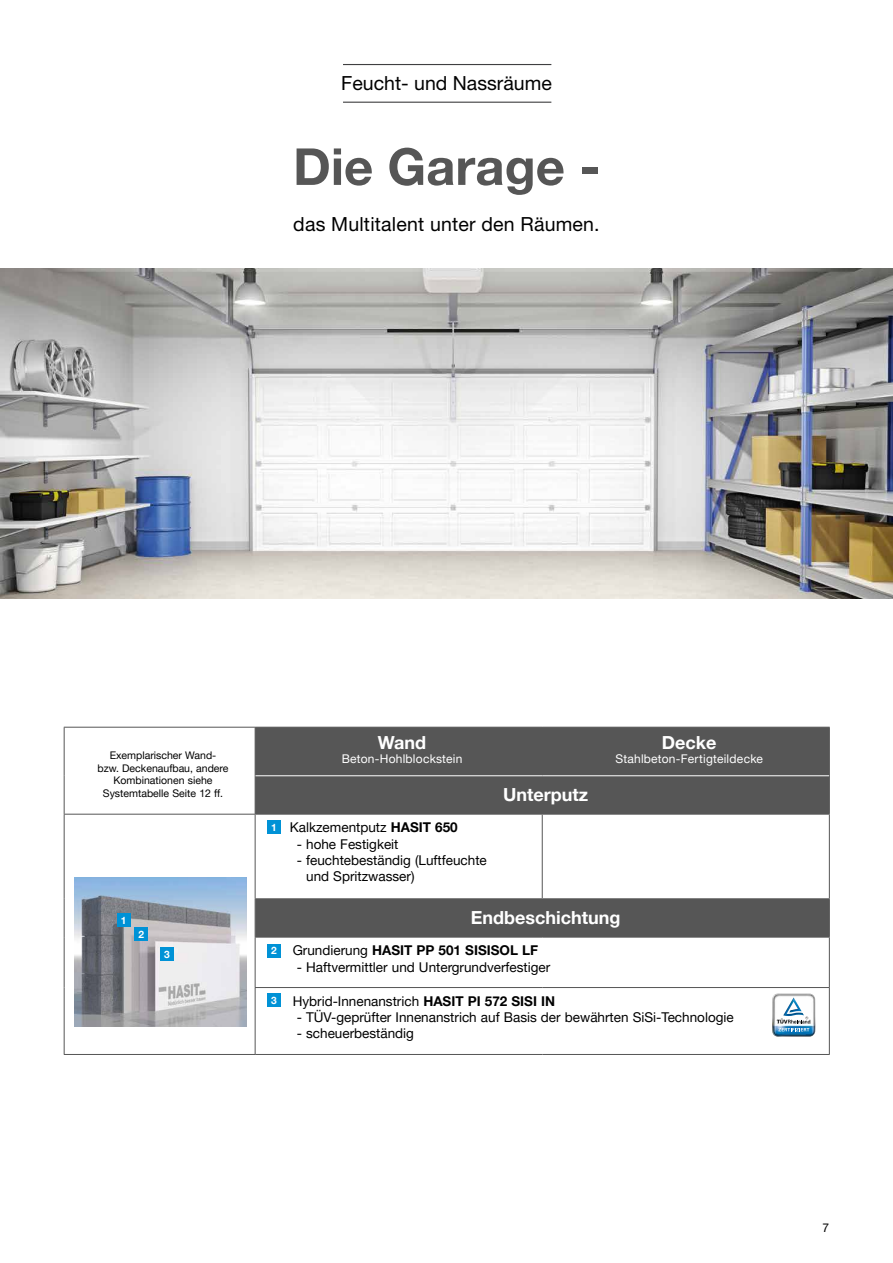
<style>
.page{position:relative;width:893px;height:1263px;background:#fff}
.page>*{position:absolute;margin:0;border:0;box-sizing:border-box;transform-origin:0 0}
.t1{font:700 51px "Helvetica Neue LT Std";color:#565656}
.t2{font:19.5px "Helvetica Neue LT Std";letter-spacing:.01em;color:#000}
.t3{font:700 18px "Helvetica Neue LT Pro";color:#fff}
.t4{font:13.5px "Helvetica Neue LT Pro";color:#000}
.t5{font:700 13.5px "Helvetica Neue LT Pro";color:#000}
.t6{font:12px "Helvetica Neue LT Pro";letter-spacing:.02em;color:#fff}
.t7{font:12px "Helvetica Neue LT Pro";color:#000}
.t8{font:10.5px/12.6px "Helvetica Neue LT Pro";color:#000;text-align:center}
.t9{font:700 10.2px "Helvetica Neue LT Pro";color:#fff}
.s1{font-weight:700}
.s2{color:#fff}
.s3{font-weight:400}
</style>
<div class="page">
<img style="left:0;top:269px;width:893px;height:329px">
<div style="left:256px;top:728px;width:573px;height:86px;background:#565656"></div>
<svg style="left:74px;top:815px;width:755px;height:239px"></svg>
<hr style="left:64px;top:727px;width:191px;height:1px;background:#565656">
<hr style="left:64px;top:727px;width:1px;height:49px;background:#565656">
<hr style="left:64px;top:776px;width:1px;height:38px;background:#565656">
<hr style="left:64px;top:814px;width:191px;height:1px;background:#565656">
<hr style="left:64px;top:814px;width:1px;height:85px;background:#565656">
<hr style="left:255px;top:814px;width:1px;height:84px;background:#565656">
<hr style="left:542px;top:814px;width:1px;height:84px;background:#565656">
<hr style="left:829px;top:814px;width:1px;height:84px;background:#565656">
<hr style="left:64px;top:899px;width:1px;height:38px;background:#565656">
<hr style="left:255px;top:898px;width:287px;height:1px;background:#565656">
<hr style="left:255px;top:899px;width:1px;height:38px;background:#565656">
<hr style="left:542px;top:898px;width:288px;height:1px;background:#565656">
<hr style="left:829px;top:899px;width:1px;height:38px;background:#565656">
<hr style="left:64px;top:937px;width:1px;height:50px;background:#565656">
<hr style="left:255px;top:937px;width:287px;height:1px;background:#565656">
<hr style="left:255px;top:937px;width:1px;height:50px;background:#565656">
<hr style="left:542px;top:937px;width:288px;height:1px;background:#565656">
<hr style="left:829px;top:937px;width:1px;height:50px;background:#565656">
<hr style="left:64px;top:987px;width:1px;height:67px;background:#565656">
<hr style="left:255px;top:987px;width:287px;height:1px;background:#565656">
<hr style="left:255px;top:988px;width:1px;height:66px;background:#565656">
<hr style="left:542px;top:987px;width:288px;height:1px;background:#565656">
<hr style="left:829px;top:988px;width:1px;height:66px;background:#565656">
<hr style="left:64px;top:1054px;width:191px;height:1px;background:#565656">
<hr style="left:255px;top:1054px;width:287px;height:1px;background:#565656">
<hr style="left:542px;top:1054px;width:288px;height:1px;background:#565656">
<hr style="left:255px;top:727px;width:287px;height:1px;background:#565656">
<hr style="left:255px;top:727px;width:1px;height:49px;background:#565656">
<hr style="left:542px;top:727px;width:288px;height:1px;background:#565656">
<hr style="left:542px;top:727px;width:1px;height:48px;background:#565656">
<hr style="left:829px;top:727px;width:1px;height:49px;background:#565656">
<hr style="left:255px;top:776px;width:1px;height:38px;background:#565656">
<hr style="left:829px;top:776px;width:1px;height:38px;background:#565656">
<hr style="left:255px;top:814px;width:287px;height:1px;background:#565656">
<hr style="left:542px;top:814px;width:288px;height:1px;background:#565656">
<hr style="left:255px;top:775px;width:287px;height:1px;background:#fff">
<hr style="left:542px;top:775px;width:287px;height:1px;background:#fff">
<img style="left:74px;top:878px;width:172px;height:148px">
<div style="left:117px;top:913px;width:14px;height:14px;background:#0092d6"></div>
<div style="left:134px;top:927px;width:14px;height:14px;background:#0092d6"></div>
<div style="left:160px;top:947px;width:14px;height:14px;background:#0092d6"></div>
<div style="left:267px;top:944px;width:14px;height:13px;background:#0092d6"></div>
<div style="left:267px;top:820px;width:14px;height:14px;background:#0092d6"></div>
<div style="left:267px;top:993px;width:14px;height:14px;background:#0092d6"></div>
<svg style="left:772px;top:993px;width:43px;height:44px"></svg>
<hr style="left:343px;top:64px;width:208px;height:1px;background:#3f3f41">
<hr style="left:343px;top:102px;width:208px;height:1px;background:#3f3f41">
<h2 class="t2" style="left:341px;top:71px;width:212px">Feucht- und Nassräume</h2>
<h1 class="t1" style="left:293px;top:135px;width:308px">Die Garage -</h1>
<h2 class="t2" style="left:293px;top:212px;width:308px">das Multitalent unter den Räumen.</h2>
<p class="t8" style="left:97px;top:749px;width:133px">Exemplarischer Wand-<br>bzw. Deckenaufbau, andere<br>Kombinationen siehe<br>Systemtabelle Seite 12 ff.</p>
<p class="t9" style="left:121px;top:914px;width:7px">1</p>
<p class="t9" style="left:138px;top:927px;width:7px">2</p>
<p class="t9" style="left:271px;top:821px;width:7px">1</p>
<p class="t9" style="left:164px;top:948px;width:7px">3</p>
<p class="t9" style="left:271px;top:944px;width:7px">2</p>
<p class="t9" style="left:271px;top:994px;width:7px">3</p>
<h3 class="t3" style="left:378px;top:731px;width:50px">Wand</h3>
<p class="t6" style="left:342px;top:751px;width:122px">Beton-Hohlblockstein</p>
<h3 class="t3" style="left:503px;top:784px;width:87px">Unterputz</h3>
<h3 class="t3" style="left:662px;top:731px;width:56px">Decke</h3>
<p class="t6" style="left:615px;top:751px;width:149px">Stahlbeton-Fertigteildecke</p>
<p class="t4" style="left:290px;top:819px;width:169px">Kalkzementputz <span class="s1">HASIT 650</span></p>
<p class="t4" style="left:297px;top:835px;width:103px">- hohe Festigkeit</p>
<p class="t4" style="left:297px;top:852px;width:192px">- feuchtebeständig (Luftfeuchte</p>
<p class="t4" style="left:297px;top:868px;width:119px"><span class="s2">-</span> und Spritzwasser)</p>
<h3 class="t3" style="left:471px;top:907px;width:151px">Endbeschichtung</h3>
<p class="t5" style="left:293px;top:942px;width:247px"><span class="s3">Grundierung</span> HASIT PP 501 SISISOL LF</p>
<p class="t4" style="left:297px;top:958px;width:255px">- Haftvermittler und Untergrundverfestiger</p>
<p class="t4" style="left:293px;top:992px;width:264px">Hybrid-Innenanstrich <span class="s1">HASIT PI 572 SISI IN</span></p>
<p class="t4" style="left:297px;top:1009px;width:438px">- TÜV-geprüfter Innenanstrich auf Basis der bewährten SiSi-Technologie</p>
<p class="t4" style="left:297px;top:1025px;width:119px">- scheuerbeständig</p>
<p class="t7" style="left:822px;top:1220px;width:8px">7</p>
</div>
